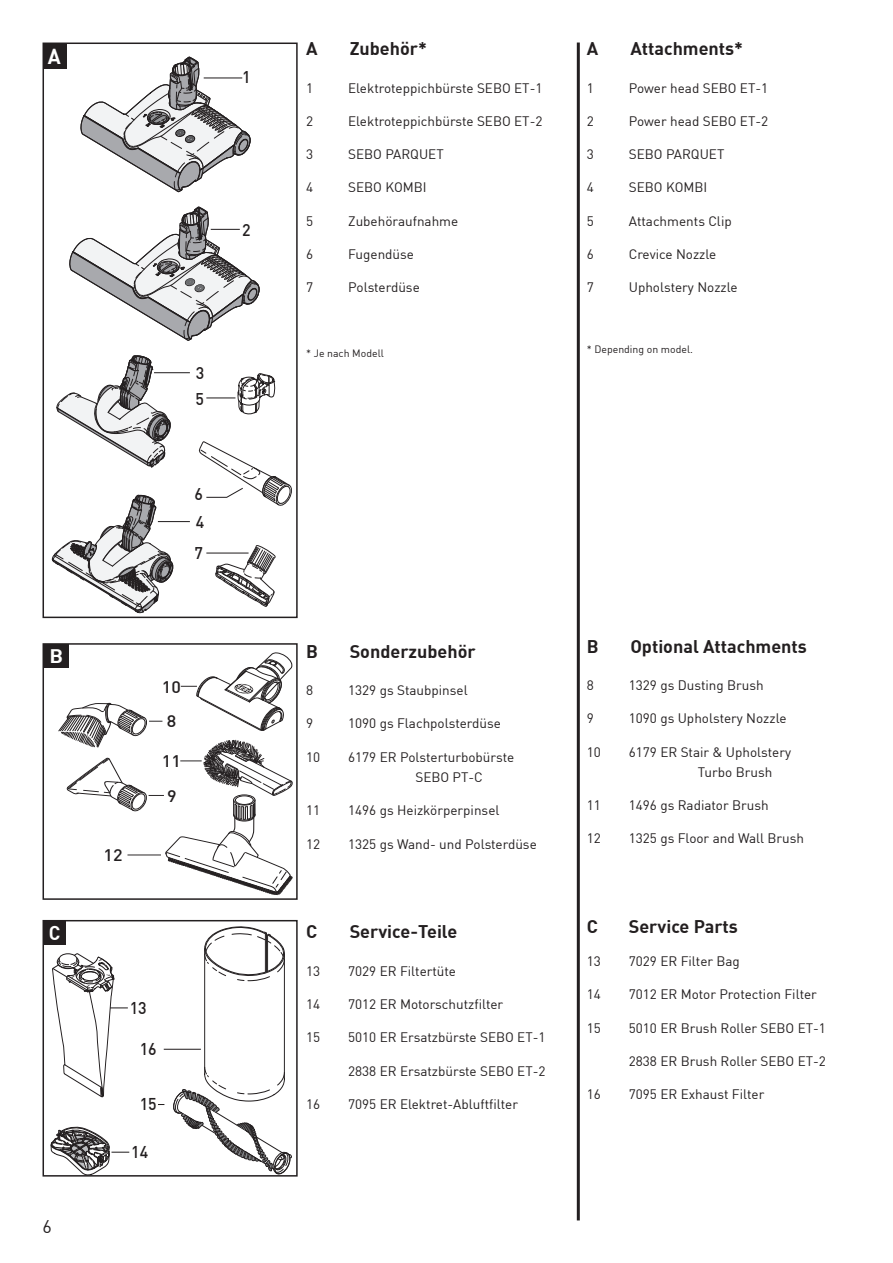
<style>
.page{position:relative;width:893px;height:1263px;background:#fff}
.page>*{position:absolute;margin:0;border:0;box-sizing:border-box;transform-origin:0 0}
.t1{font:700 21.15px "DIN";color:#fff;scale:.96 1}
.t2{font:700 19.65px "DIN";color:#fff;scale:.95 1}
.t3{font:700 19.2px "DIN";color:#fff;scale:1.08 1}
.t4{font:700 18px "DIN";color:#231f20}
.t5{font:18px "DIN";color:#231f20}
.t6{font:500 16.8px "DIN";color:#231f20;scale:.95 1}
.t7{font:500 16.65px "DIN";color:#231f20;scale:.96 1}
.t8{font:500 16.5px "DIN";color:#231f20;scale:1.08 1}
.t9{font:13.5px/20.4px "DIN";color:#231f20}
.t10{font:10.5px "DIN";color:#231f20}
</style>
<div class="page">
<div style="left:44px;top:644px;width:25px;height:23px;background:#231f20"></div>
<svg style="left:58px;top:652px;width:235px;height:243px"></svg>
<div style="left:43px;top:643px;width:255px;height:257px;border:2px solid #231f20"></div>
<div style="left:43px;top:44px;width:23px;height:25px;background:#231f20"></div>
<div style="left:43px;top:43px;width:255px;height:575px;border:2px solid #231f20"></div>
<div style="left:43px;top:921px;width:23px;height:24px;background:#231f20"></div>
<svg style="left:172px;top:926px;width:120px;height:247px"></svg>
<hr style="left:164px;top:1049px;width:37px;height:1px;background:#231f20">
<svg style="left:50px;top:1126px;width:79px;height:47px"></svg>
<svg style="left:52px;top:953px;width:76px;height:145px"></svg>
<div style="left:43px;top:920px;width:255px;height:256px;border:2px solid #231f20"></div>
<hr style="left:577px;top:43px;width:3px;height:1177px;background:#231f20">
<svg style="left:52px;top:51px;width:240px;height:562px"></svg>
<h1 class="t1" style="left:48px;top:43px;width:15px">A</h1>
<p class="t7" style="left:242px;top:66px;width:10px">1</p>
<p class="t7" style="left:242px;top:219px;width:10px">2</p>
<h3 class="t3" style="left:50px;top:644px;width:14px">B</h3>
<h2 class="t2" style="left:49px;top:920px;width:14px">C</h2>
<h3 class="t5" style="left:43px;top:1215px;width:11px">6</h3>
<p class="t7" style="left:196px;top:363px;width:10px">3</p>
<p class="t7" style="left:195px;top:389px;width:10px">5</p>
<p class="t7" style="left:195px;top:483px;width:10px">6</p>
<p class="t7" style="left:196px;top:512px;width:10px">4</p>
<p class="t7" style="left:195px;top:542px;width:10px">7</p>
<p class="t8" style="left:104px;top:844px;width:19px">12</p>
<p class="t8" style="left:162px;top:676px;width:19px">10</p>
<p class="t8" style="left:167px;top:710px;width:10px">8</p>
<p class="t8" style="left:162px;top:751px;width:19px">11</p>
<p class="t8" style="left:167px;top:786px;width:10px">9</p>
<p class="t6" style="left:130px;top:997px;width:19px">13</p>
<p class="t6" style="left:140px;top:1038px;width:19px">16</p>
<p class="t6" style="left:140px;top:1093px;width:19px">15</p>
<p class="t6" style="left:131px;top:1141px;width:19px">14</p>
<h3 class="t4" style="left:306px;top:37px;width:13px">A</h3>
<h3 class="t4" style="left:350px;top:37px;width:79px">Zubehör*</h3>
<p class="t9" style="left:306px;top:77px;width:9px">1</p>
<p class="t9" style="left:348px;top:77px;width:196px">Elektroteppichbürste SEBO ET-1</p>
<p class="t9" style="left:306px;top:111px;width:9px">2</p>
<p class="t9" style="left:348px;top:111px;width:196px">Elektroteppichbürste SEBO ET-2</p>
<p class="t9" style="left:306px;top:144px;width:9px">3</p>
<p class="t9" style="left:348px;top:144px;width:97px">SEBO PARQUET</p>
<p class="t9" style="left:306px;top:177px;width:9px">4</p>
<p class="t9" style="left:348px;top:177px;width:80px">SEBO KOMBI</p>
<p class="t9" style="left:306px;top:210px;width:9px">5</p>
<p class="t9" style="left:348px;top:210px;width:112px">Zubehöraufnahme</p>
<p class="t9" style="left:306px;top:244px;width:9px">6</p>
<p class="t9" style="left:348px;top:244px;width:67px">Fugendüse</p>
<p class="t9" style="left:306px;top:277px;width:9px">7</p>
<p class="t9" style="left:348px;top:277px;width:73px">Polsterdüse</p>
<p class="t10" style="left:306px;top:346px;width:79px">* Je nach Modell</p>
<h3 class="t4" style="left:587px;top:37px;width:13px">A</h3>
<h3 class="t4" style="left:630px;top:37px;width:114px">Attachments*</h3>
<p class="t9" style="left:587px;top:77px;width:9px">1</p>
<p class="t9" style="left:629px;top:77px;width:141px">Power head SEBO ET-1</p>
<p class="t9" style="left:587px;top:111px;width:9px">2</p>
<p class="t9" style="left:629px;top:111px;width:141px">Power head SEBO ET-2</p>
<p class="t9" style="left:587px;top:144px;width:9px">3</p>
<p class="t9" style="left:629px;top:144px;width:97px">SEBO PARQUET</p>
<p class="t9" style="left:587px;top:177px;width:9px">4</p>
<p class="t9" style="left:629px;top:177px;width:80px">SEBO KOMBI</p>
<p class="t9" style="left:587px;top:210px;width:9px">5</p>
<p class="t9" style="left:629px;top:210px;width:104px">Attachments Clip</p>
<p class="t9" style="left:587px;top:244px;width:9px">6</p>
<p class="t9" style="left:629px;top:244px;width:89px">Crevice Nozzle</p>
<p class="t9" style="left:587px;top:277px;width:9px">7</p>
<p class="t9" style="left:629px;top:277px;width:110px">Upholstery Nozzle</p>
<p class="t10" style="left:587px;top:343px;width:108px">* Depending on model.</p>
<h3 class="t4" style="left:306px;top:639px;width:13px">B</h3>
<h3 class="t4" style="left:350px;top:639px;width:127px">Sonderzubehör</h3>
<p class="t9" style="left:306px;top:680px;width:9px">8</p>
<p class="t9" style="left:348px;top:680px;width:121px">1329 gs Staubpinsel</p>
<p class="t9" style="left:306px;top:713px;width:9px">9</p>
<p class="t9" style="left:348px;top:713px;width:154px">1090 gs Flachpolsterdüse</p>
<p class="t9" style="left:306px;top:746px;width:16px">10</p>
<p class="t9" style="left:415px;top:746px;width:100px;text-indent:-67px">6179 ER Polsterturbobürste<br>SEBO PT-C</p>
<p class="t9" style="left:306px;top:800px;width:16px">11</p>
<p class="t9" style="left:348px;top:800px;width:153px">1496 gs Heizkörperpinsel</p>
<p class="t9" style="left:306px;top:833px;width:16px">12</p>
<p class="t9" style="left:348px;top:833px;width:190px">1325 gs Wand- und Polsterdüse</p>
<h3 class="t4" style="left:306px;top:920px;width:13px">C</h3>
<h3 class="t4" style="left:350px;top:920px;width:109px">Service-Teile</h3>
<p class="t9" style="left:306px;top:960px;width:16px">13</p>
<p class="t9" style="left:348px;top:960px;width:109px">7029 ER Filtertüte</p>
<p class="t9" style="left:306px;top:994px;width:16px">14</p>
<p class="t9" style="left:348px;top:994px;width:157px">7012 ER Motorschutzfilter</p>
<p class="t9" style="left:306px;top:1027px;width:16px">15</p>
<p class="t9" style="left:348px;top:1027px;width:199px">5010 ER Ersatzbürste SEBO ET-1</p>
<p class="t9" style="left:348px;top:1060px;width:199px">2838 ER Ersatzbürste SEBO ET-2</p>
<p class="t9" style="left:306px;top:1093px;width:16px">16</p>
<p class="t9" style="left:348px;top:1093px;width:171px">7095 ER Elektret-Abluftfilter</p>
<h3 class="t4" style="left:587px;top:634px;width:13px">B</h3>
<h3 class="t4" style="left:630px;top:634px;width:178px">Optional Attachments</h3>
<p class="t9" style="left:587px;top:675px;width:9px">8</p>
<p class="t9" style="left:629px;top:675px;width:136px">1329 gs Dusting Brush</p>
<p class="t9" style="left:587px;top:708px;width:9px">9</p>
<p class="t9" style="left:629px;top:708px;width:159px">1090 gs Upholstery Nozzle</p>
<p class="t9" style="left:587px;top:741px;width:16px">10</p>
<p class="t9" style="left:698px;top:741px;width:95px;text-indent:-69px">6179 ER Stair &amp; Upholstery<br>Turbo Brush</p>
<p class="t9" style="left:587px;top:795px;width:16px">11</p>
<p class="t9" style="left:629px;top:795px;width:141px">1496 gs Radiator Brush</p>
<p class="t9" style="left:587px;top:828px;width:16px">12</p>
<p class="t9" style="left:629px;top:828px;width:177px">1325 gs Floor and Wall Brush</p>
<h3 class="t4" style="left:587px;top:915px;width:13px">C</h3>
<h3 class="t4" style="left:629px;top:915px;width:111px">Service Parts</h3>
<p class="t9" style="left:587px;top:951px;width:16px">13</p>
<p class="t9" style="left:629px;top:951px;width:113px">7029 ER Filter Bag</p>
<p class="t9" style="left:587px;top:984px;width:16px">14</p>
<p class="t9" style="left:629px;top:984px;width:190px">7012 ER Motor Protection Filter</p>
<p class="t9" style="left:587px;top:1017px;width:16px">15</p>
<p class="t9" style="left:629px;top:1017px;width:199px">5010 ER Brush Roller SEBO ET-1</p>
<p class="t9" style="left:629px;top:1050px;width:199px">2838 ER Brush Roller SEBO ET-2</p>
<p class="t9" style="left:587px;top:1084px;width:16px">16</p>
<p class="t9" style="left:629px;top:1084px;width:137px">7095 ER Exhaust Filter</p>
</div>
